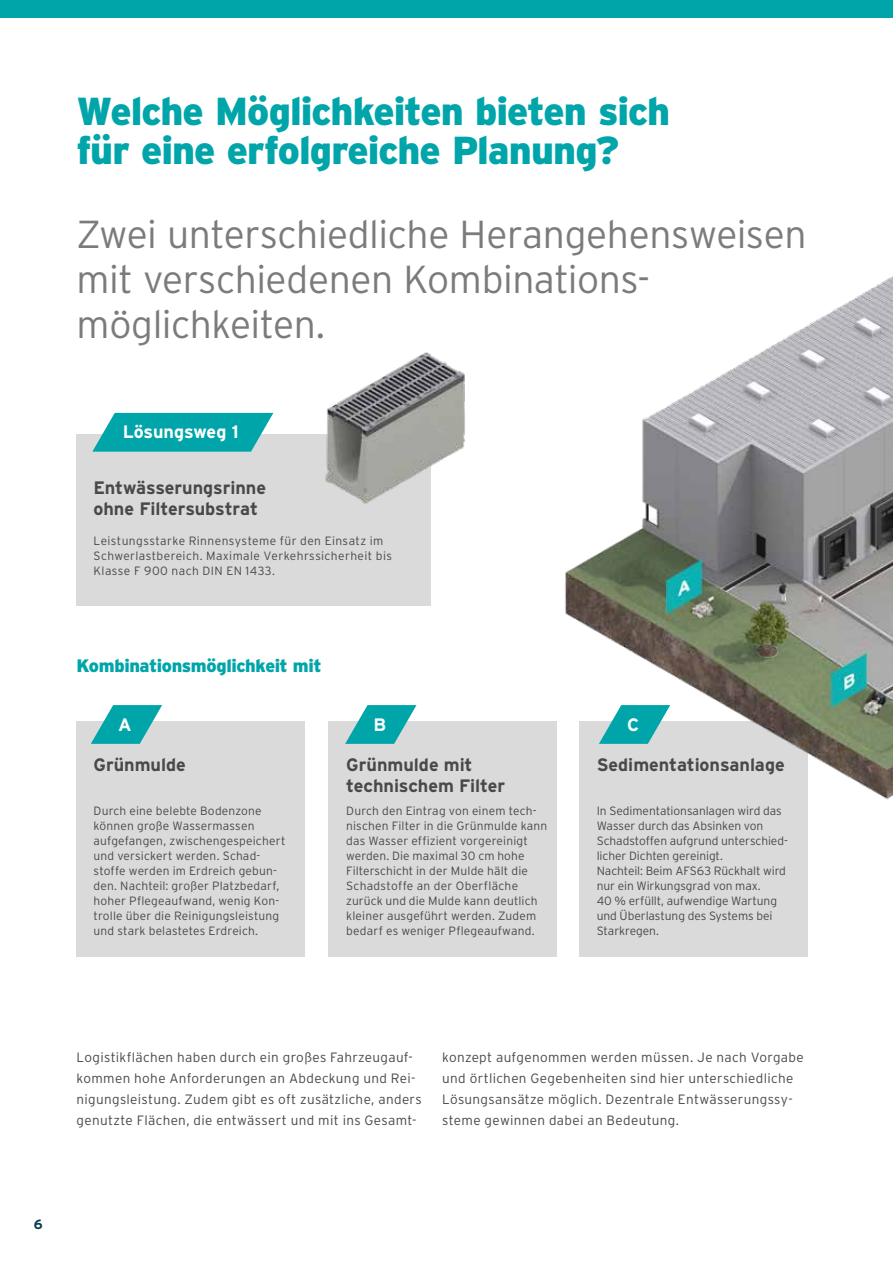
<style>
.page{position:relative;width:893px;height:1263px;background:#fff}
.page>*{position:absolute;margin:0;border:0;box-sizing:border-box;transform-origin:0 0}
.t1{font:300 39px/45px "Interstate";letter-spacing:-.01em;color:#7b7b7a}
.t2{font:900 39px/39px "Interstate";letter-spacing:-.025em;color:#00a5aa}
.t3{font:700 18px/21px "Interstate";letter-spacing:-.005em;color:#494948}
.t4{font:900 18px "Interstate";letter-spacing:-.02em;color:#00a5aa}
.t5{font:700 18px "Interstate";letter-spacing:-.01em;color:#fff}
.t6{font:300 13.5px/21px "Interstate";letter-spacing:.025em;color:#494948}
.t7{font:700 13.5px "Interstate";color:#053b4f}
.t8{font:300 12px/15px "Interstate";letter-spacing:.01em;color:#494948}
.t9{font:300 12px/15px "Interstate";letter-spacing:.035em;color:#494948}
</style>
<div class="page">
<div style="left:0;top:0;width:893px;height:17px;background:#00a5aa"></div>
<div style="left:77px;top:434px;width:354px;height:171px;background:#dadada"></div>
<svg style="left:92px;top:413px;width:181px;height:39px;background:#1eaeb2"></svg>
<div style="left:580px;top:721px;width:228px;height:236px;background:#dadada"></div>
<div style="left:328px;top:721px;width:228px;height:236px;background:#dadada"></div>
<div style="left:77px;top:721px;width:228px;height:236px;background:#dadada"></div>
<svg style="left:91px;top:705px;width:71px;height:39px"></svg>
<svg style="left:345px;top:705px;width:71px;height:39px"></svg>
<img style="left:556px;top:276px;width:337px;height:531px">
<img style="left:325px;top:352px;width:140px;height:152px">
<h1 class="t2" style="left:77px;top:91px;width:595px">Welche Möglichkeiten bieten sich für eine erfolgreiche Planung?</h1>
<h1 class="t1" style="left:77px;top:211px;width:731px">Zwei unterschiedliche Herangehensweisen mit verschiedenen Kombinations&shy;möglichkeiten.</h1>
<h2 class="t5" style="left:123px;top:422px;width:117px">Lösungsweg 1</h2>
<h2 class="t3" style="left:93px;top:477px;width:174px">Entwässerungsrinne ohne Filtersubstrat</h2>
<p class="t9" style="left:94px;top:533px;width:300px">Leistungsstarke Rinnensysteme für den Einsatz im<br>Schwerlastbereich. Maximale Verkehrssicherheit bis<br>Klasse F 900 nach DIN EN 1433.</p>
<h2 class="t4" style="left:77px;top:655px;width:246px">Kombinationsmöglichkeit mit</h2>
<h2 class="t5" style="left:118px;top:714px;width:15px">A</h2>
<h2 class="t5" style="left:373px;top:714px;width:14px">B</h2>
<h2 class="t5" style="left:627px;top:714px;width:14px">C</h2>
<h2 class="t3" style="left:93px;top:754px;width:94px">Grünmulde</h2>
<h2 class="t3" style="left:346px;top:754px;width:161px">Grünmulde mit technischem Filter</h2>
<h2 class="t3" style="left:597px;top:754px;width:190px">Sedimentationsanlage</h2>
<p class="t8" style="left:94px;top:804px;width:193px">Durch eine belebte Bodenzone können große Wassermassen aufgefangen, zwischengespeichert und versickert werden. Schad&shy;stoffe werden im Erdreich gebun&shy;den. Nachteil: großer Platzbedarf, hoher Pflegeaufwand, wenig Kon&shy;trolle über die Reinigungsleistung und stark belastetes Erdreich.</p>
<p class="t8" style="left:346px;top:804px;width:203px">Durch den Eintrag von einem tech&shy;nischen Filter in die Grünmulde kann das Wasser effizient vorgereinigt werden. Die maximal 30 cm hohe Filterschicht in der Mulde hält die Schadstoffe an der Oberfläche zurück und die Mulde kann deutlich kleiner ausgeführt werden. Zudem bedarf es weniger Pflegeaufwand.</p>
<p class="t8" style="left:597px;top:804px;width:193px">In Sedimentationsanlagen wird das<br>Wasser durch das Absinken von<br>Schadstoffen aufgrund unterschied&shy;licher Dichten gereinigt.<br>Nachteil: Beim AFS63 Rückhalt wird nur ein Wirkungsgrad von max.<br>40 % erfüllt, aufwendige Wartung und Überlastung des Systems bei<br>Starkregen.</p>
<p class="t6" style="left:77px;top:1047px;width:347px">Logistikflächen haben durch ein großes Fahrzeugauf&shy;kommen hohe Anforderungen an Abdeckung und Rei&shy;nigungsleistung. Zudem gibt es oft zusätzliche, anders genutzte Flächen, die entwässert und mit ins Gesamt-</p>
<p class="t6" style="left:442px;top:1047px;width:363px">konzept aufgenommen werden müssen. Je nach Vorgabe und örtlichen Gegebenheiten sind hier unterschiedliche Lösungsansätze möglich. Dezentrale Entwässerungssy&shy;steme gewinnen dabei an Bedeutung.</p>
<p class="t7" style="left:34px;top:1217px;width:10px">6</p>
</div>
